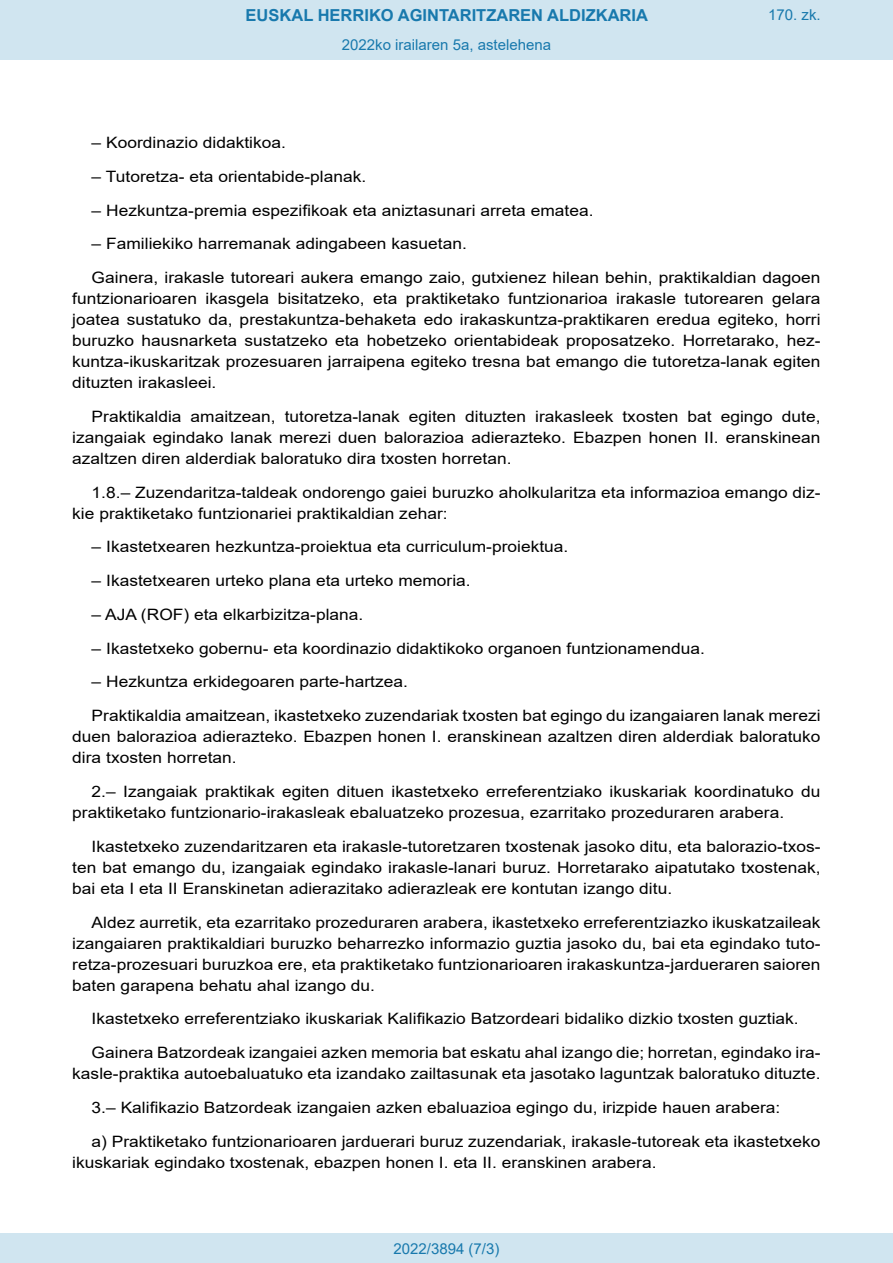
<style>
.page{position:relative;width:893px;height:1263px;background:#fff}
.page>*{position:absolute;margin:0;border:0;box-sizing:border-box;transform-origin:0 0}
.t1{font:700 16.5px "Arial";color:#1879ad}
.BOPVDetalle{font:15.6px/21px "Arial";color:#000;text-align:justify;scale:1.11 1}
.Paginacion_Centro{font:15px "Arial";color:#1879ad}
</style>
<div class="page">
<div style="left:0;top:0;width:893px;height:60px;background:#d0e5f0"></div>
<div style="left:0;top:1233px;width:893px;height:30px;background:#d0e5f0"></div>
<p class="t1" style="left:246px;top:3px;width:404px">EUSKAL HERRIKO AGINTARITZAREN ALDIZKARIA</p>
<p class="Paginacion_Centro" style="left:342px;top:35px;width:211px">2022ko irailaren 5a, astelehena</p>
<p class="Paginacion_Centro" style="left:768px;top:5px;width:54px">170. zk.</p>
<p class="BOPVDetalle" style="left:92px;top:132px;width:177px">– Koordinazio didaktikoa.</p>
<p class="BOPVDetalle" style="left:92px;top:166px;width:249px">– Tutoretza- eta orientabide-planak.</p>
<p class="BOPVDetalle" style="left:92px;top:200px;width:454px">– Hezkuntza-premia espezifikoak eta aniztasunari arreta ematea.</p>
<p class="BOPVDetalle" style="left:92px;top:233px;width:339px">– Familiekiko harremanak adingabeen kasuetan.</p>
<p class="BOPVDetalle" style="left:72px;top:267px;width:676px;text-indent:19px">Gainera, irakasle tutoreari aukera emango zaio, gutxienez hilean behin, praktikaldian dagoen funtzionarioaren ikasgela bisitatzeko, eta praktiketako funtzionarioa irakasle tutorearen gelara joatea sustatuko da, prestakuntza-behaketa edo irakaskuntza-praktikaren eredua egiteko, horri buruzko hausnarketa sustatzeko eta hobetzeko orientabideak proposatzeko. Horretarako, hez&shy;kuntza-ikuskaritzak prozesuaren jarraipena egiteko tresna bat emango die tutoretza-lanak egiten dituzten irakasleei.</p>
<p class="BOPVDetalle" style="left:72px;top:406px;width:676px;text-indent:19px">Praktikaldia amaitzean, tutoretza-lanak egiten dituzten irakasleek txosten bat egingo dute, izangaiak egindako lanak merezi duen balorazioa adierazteko. Ebazpen honen II. eranskinean azaltzen diren alderdiak baloratuko dira txosten horretan.</p>
<p class="BOPVDetalle" style="left:72px;top:482px;width:676px;text-indent:19px">1.8.– Zuzendaritza-taldeak ondorengo gaiei buruzko aholkularitza eta informazioa emango diz&shy;kie praktiketako funtzionariei praktikaldian zehar:</p>
<p class="BOPVDetalle" style="left:92px;top:536px;width:431px">– Ikastetxearen hezkuntza-proiektua eta curriculum-proiektua.</p>
<p class="BOPVDetalle" style="left:92px;top:570px;width:343px">– Ikastetxearen urteko plana eta urteko memoria.</p>
<p class="BOPVDetalle" style="left:92px;top:604px;width:246px">– AJA (ROF) eta elkarbizitza-plana.</p>
<p class="BOPVDetalle" style="left:92px;top:638px;width:554px">– Ikastetxeko gobernu- eta koordinazio didaktikoko organoen funtzionamendua.</p>
<p class="BOPVDetalle" style="left:92px;top:671px;width:286px">– Hezkuntza erkidegoaren parte-hartzea.</p>
<p class="BOPVDetalle" style="left:72px;top:705px;width:676px;text-indent:19px">Praktikaldia amaitzean, ikastetxeko zuzendariak txosten bat egingo du izangaiaren lanak merezi duen balorazioa adierazteko. Ebazpen honen I. eranskinean azaltzen diren alderdiak baloratuko dira txosten horretan.</p>
<p class="BOPVDetalle" style="left:72px;top:781px;width:676px;text-indent:19px">2.– Izangaiak praktikak egiten dituen ikastetxeko erreferentziako ikuskariak koordinatuko du praktiketako funtzionario-irakasleak ebaluatzeko prozesua, ezarritako prozeduraren arabera.</p>
<p class="BOPVDetalle" style="left:72px;top:836px;width:676px;text-indent:19px">Ikastetxeko zuzendaritzaren eta irakasle-tutoretzaren txostenak jasoko ditu, eta balorazio-txos&shy;ten bat emango du, izangaiak egindako irakasle-lanari buruz. Horretarako aipatutako txostenak, bai eta I eta II Eranskinetan adierazitako adierazleak ere kontutan izango ditu.</p>
<p class="BOPVDetalle" style="left:72px;top:911px;width:676px;text-indent:19px">Aldez aurretik, eta ezarritako prozeduraren arabera, ikastetxeko erreferentziazko ikuskatzaileak izangaiaren praktikaldiari buruzko beharrezko informazio guztia jasoko du, bai eta egindako tuto&shy;retza-prozesuari buruzkoa ere, eta praktiketako funtzionarioaren irakaskuntza-jardueraren saioren baten garapena behatu ahal izango du.</p>
<p class="BOPVDetalle" style="left:92px;top:1008px;width:638px">Ikastetxeko erreferentziako ikuskariak Kalifikazio Batzordeari bidaliko dizkio txosten guztiak.</p>
<p class="BOPVDetalle" style="left:72px;top:1042px;width:676px;text-align:right">Gainera Batzordeak izangaiei azken memoria bat eskatu ahal izango die; horretan, egindako ira&shy;kasle-praktika autoebaluatuko eta izandako zailtasunak eta jasotako laguntzak baloratuko dituzte.</p>
<p class="BOPVDetalle" style="left:92px;top:1097px;width:622px">3.– Kalifikazio Batzordeak izangaien azken ebaluazioa egingo du, irizpide hauen arabera:</p>
<p class="BOPVDetalle" style="left:72px;top:1130px;width:676px;text-indent:19px">a) Praktiketako funtzionarioaren jarduerari buruz zuzendariak, irakasle-tutoreak eta ikastetxeko ikuskariak egindako txostenak, ebazpen honen I. eta II. eranskinen arabera.</p>
<p class="Paginacion_Centro" style="left:393px;top:1238px;width:107px">2022/3894 (7/3)</p>
</div>
